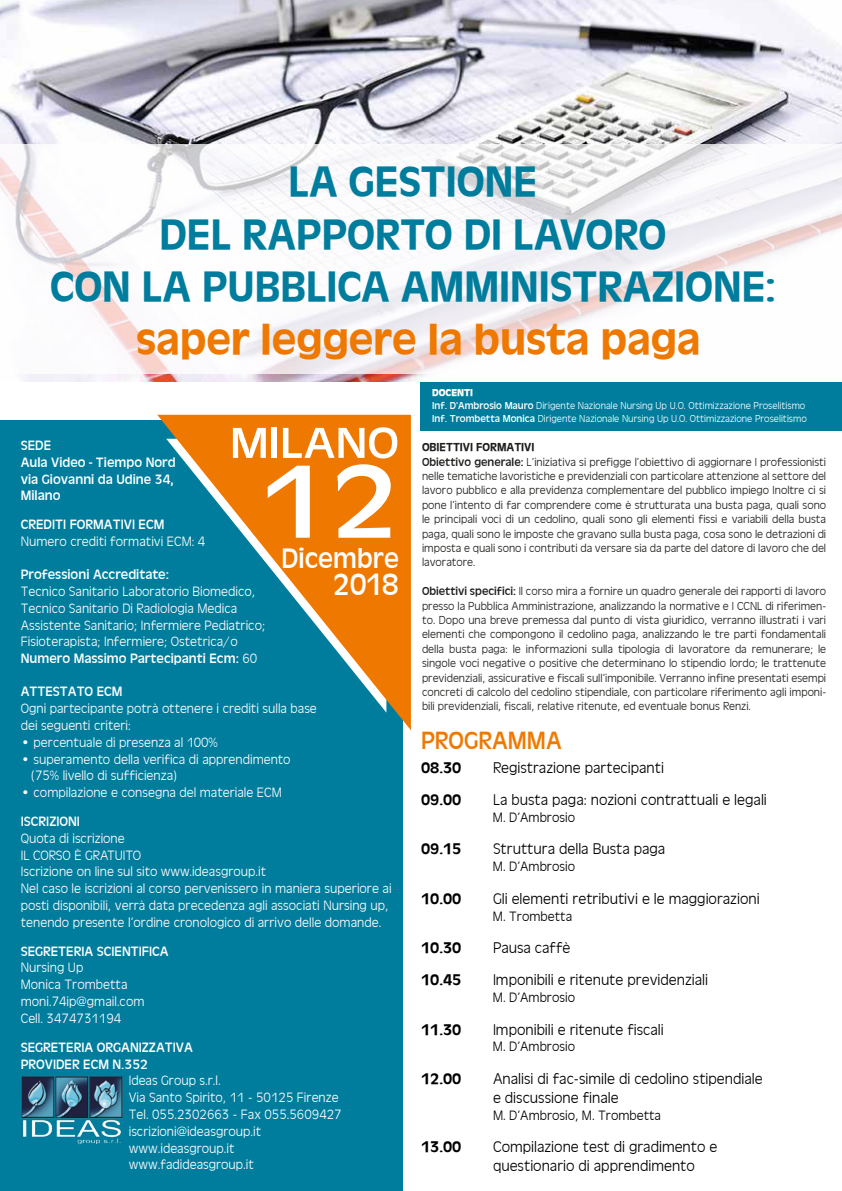
<style>
.page{position:relative;width:842px;height:1191px;background:#fff}
.page>*{position:absolute;margin:0;border:0;box-sizing:border-box;transform-origin:0 0}
.t1{font:108px "Antigoni";color:#fff;scale:1.15 1}
.t2{font:45px "Antigoni";color:#fff;scale:1.13 1}
.t3{font:44px/52.8px "Antigoni Med";color:#007d9d;text-align:center}
.t4{font:44px "Antigoni Med";color:#ef7900}
.t5{font:31.9px "Antigoni";color:#fff;scale:.96 1}
.t6{font:29.1px "Antigoni";color:#fff;scale:.96 1}
.t7{font:25.8px "Antigoni";color:#ef7900}
.t8{font:300 16px/19.2px "Antigoni";color:#000}
.t9{font:16px "Antigoni Med";color:#000}
.t10{font:300 14px/16.8px "Antigoni";color:#fff}
.t11{font:14px/16.8px "Antigoni";color:#fff}
.t12{font:300 14px "Antigoni";color:#000}
.t13{font:300 12px/14.4px "Antigoni";color:#1d1d1b;text-align:justify}
.t14{font:12px "Antigoni Med";color:#1d1d1b}
.t15{font:300 10.4px/12.5px "Antigoni";color:#fff}
.t16{font:700 10.4px "Antigoni Bd";color:#fff}
.s1{font-weight:400}
</style>
<div class="page">
<img style="left:0;top:0;width:842px;height:381px">
<div style="left:0;top:420px;width:402px;height:771px;background:#007d9d"></div>
<svg style="left:157px;top:415px;width:254px;height:315px"></svg>
<img style="left:21px;top:1076px;width:102px;height:69px">
<div style="left:421px;top:382px;width:421px;height:49px;background:#007d9d"></div>
<svg style="left:0;top:144px;width:842px;height:229px"></svg>
<h3 class="t3" style="left:50px;top:153px;width:727px">LA GESTIONE<br>DEL RAPPORTO DI LAVORO<br>CON LA PUBBLICA AMMINISTRAZIONE:</h3>
<h3 class="t4" style="left:136px;top:310px;width:566px">saper leggere la busta paga</h3>
<h2 class="t2" style="left:230px;top:413px;width:151px">MILANO</h2>
<p class="t11" style="left:21px;top:436px;width:156px">SEDE<br>Aula Video - Tiempo Nord via Giovanni da Udine 34,<br>Milano</p>
<h1 class="t1" style="left:261px;top:430px;width:122px">12</h1>
<h3 class="t6" style="left:282px;top:538px;width:124px">Dicembre</h3>
<h3 class="t5" style="left:333px;top:563px;width:70px">2018</h3>
<p class="t11" style="left:21px;top:515px;width:145px">CREDITI FORMATIVI ECM</p>
<p class="t10" style="left:21px;top:532px;width:186px">Numero crediti formativi ECM: 4</p>
<p class="t11" style="left:21px;top:565px;width:150px">Professioni Accreditate:</p>
<p class="t10" style="left:21px;top:582px;width:246px">Tecnico Sanitario Laboratorio Biomedico, Tecnico Sanitario Di Radiologia Medica Assistente Sanitario; Infermiere Pediatrico; Fisioterapista; Infermiere; Ostetrica/o <span class="s1">Numero Massimo Partecipanti Ecm:</span> 60</p>
<p class="t11" style="left:21px;top:682px;width:103px">ATTESTATO ECM</p>
<p class="t10" style="left:21px;top:699px;width:298px">Ogni partecipante potrà ottenere i crediti sulla base dei seguenti criteri:</p>
<p class="t10" style="left:21px;top:733px;width:199px">• percentuale di presenza al 100%</p>
<p class="t10" style="left:31px;top:750px;width:261px;text-indent:-10px">• superamento della verifica di apprendimento (75% livello di sufficienza)</p>
<p class="t10" style="left:21px;top:783px;width:263px">• compilazione e consegna del materiale ECM</p>
<p class="t11" style="left:21px;top:812px;width:61px">ISCRIZIONI</p>
<p class="t10" style="left:21px;top:829px;width:372px">Quota di iscrizione<br>IL CORSO È GRATUITO<br>Iscrizione on line sul sito www.ideasgroup.it<br>Nel caso le iscrizioni al corso pervenissero in maniera superiore ai posti disponibili, verrà data precedenza agli associati Nursing up, tenendo presente l’ordine cronologico di arrivo delle domande.</p>
<p class="t11" style="left:21px;top:942px;width:149px">SEGRETERIA SCIENTIFICA</p>
<p class="t10" style="left:21px;top:958px;width:125px">Nursing Up<br>Monica Trombetta moni.74ip@gmail.com<br>Cell. 3474731194</p>
<p class="t11" style="left:21px;top:1038px;width:174px">SEGRETERIA ORGANIZZATIVA<br>PROVIDER ECM N.352</p>
<p class="t10" style="left:129px;top:1071px;width:214px">Ideas Group s.r.l.<br>Via Santo Spirito, 11 - 50125 Firenze<br>Tel. 055.2302663 - Fax 055.5609427 iscrizioni@ideasgroup.it www.ideasgroup.it www.fadideasgroup.it</p>
<p class="t16" style="left:432px;top:386px;width:42px">DOCENTI</p>
<p class="t15" style="left:432px;top:399px;width:376px"><span class="s1">Inf. D’Ambrosio Mauro</span> Dirigente Nazionale Nursing Up U.O. Ottimizzazione Proselitismo<br><span class="s1">Inf. Trombetta Monica</span> Dirigente Nazionale Nursing Up U.O. Ottimizzazione Proselitismo</p>
<p class="t14" style="left:422px;top:439px;width:114px">OBIETTIVI FORMATIVI</p>
<p class="t13" style="left:422px;top:454px;width:406px"><span class="s1">Obiettivo generale:</span> L’iniziativa si prefigge l’obiettivo di aggiornare I professionisti nelle tematiche lavoristiche e previdenziali con particolare attenzione al settore del lavoro pubblico e alla previdenza complementare del pubblico impiego Inoltre ci si pone l’intento di far comprendere come è strutturata una busta paga, quali sono le principali voci di un cedolino, quali sono gli elementi fissi e variabili della busta paga, quali sono le imposte che gravano sulla busta paga, cosa sono le detrazioni di imposta e quali sono i contributi da versare sia da parte del datore di lavoro che del lavoratore.</p>
<p class="t13" style="left:422px;top:583px;width:406px"><span class="s1">Obiettivi specifici:</span> Il corso mira a fornire un quadro generale dei rapporti di lavoro presso la Pubblica Amministrazione, analizzando la normative e I CCNL di riferimen&shy;to. Dopo una breve premessa dal punto di vista giuridico, verranno illustrati i vari elementi che compongono il cedolino paga, analizzando le tre parti fondamentali della busta paga: le informazioni sulla tipologia di lavoratore da remunerare; le singole voci negative o positive che determinano lo stipendio lordo; le trattenute previdenziali, assicurative e fiscali sull’imponibile. Verranno infine presentati esempi concreti di calcolo del cedolino stipendiale, con particolare riferimento agli imponi&shy;bili previdenziali, fiscali, relative ritenute, ed eventuale bonus Renzi.</p>
<h3 class="t7" style="left:421px;top:723px;width:142px">PROGRAMMA</h3>
<h3 class="t9" style="left:421px;top:757px;width:42px">08.30</h3>
<h3 class="t8" style="left:493px;top:757px;width:173px">Registrazione partecipanti</h3>
<h3 class="t9" style="left:421px;top:789px;width:42px">09.00</h3>
<h3 class="t8" style="left:493px;top:789px;width:275px">La busta paga: nozioni contrattuali e legali</h3>
<p class="t12" style="left:493px;top:808px;width:84px">M. D’Ambrosio</p>
<h3 class="t9" style="left:421px;top:838px;width:42px">09.15</h3>
<h3 class="t8" style="left:493px;top:839px;width:174px">Struttura della Busta paga</h3>
<p class="t12" style="left:493px;top:857px;width:84px">M. D’Ambrosio</p>
<h3 class="t9" style="left:421px;top:887px;width:42px">10.00</h3>
<h3 class="t8" style="left:493px;top:888px;width:268px">Gli elementi retributivi e le maggiorazioni</h3>
<p class="t12" style="left:493px;top:906px;width:81px">M. Trombetta</p>
<h3 class="t9" style="left:421px;top:937px;width:42px">10.30</h3>
<h3 class="t8" style="left:493px;top:937px;width:79px">Pausa caffè</h3>
<h3 class="t9" style="left:421px;top:969px;width:42px">10.45</h3>
<h3 class="t8" style="left:493px;top:969px;width:217px">Imponibili e ritenute previdenziali</h3>
<p class="t12" style="left:493px;top:988px;width:84px">M. D’Ambrosio</p>
<h3 class="t9" style="left:421px;top:1018px;width:42px">11.30</h3>
<h3 class="t8" style="left:493px;top:1019px;width:172px">Imponibili e ritenute fiscali</h3>
<p class="t12" style="left:493px;top:1037px;width:84px">M. D’Ambrosio</p>
<h3 class="t9" style="left:421px;top:1067px;width:42px">12.00</h3>
<h3 class="t8" style="left:493px;top:1068px;width:271px">Analisi di fac-simile di cedolino stipendiale e discussione finale</h3>
<p class="t12" style="left:493px;top:1105px;width:170px">M. D’Ambrosio, M. Trombetta</p>
<h3 class="t9" style="left:421px;top:1136px;width:42px">13.00</h3>
<h3 class="t8" style="left:493px;top:1136px;width:226px">Compilazione test di gradimento e questionario di apprendimento</h3>
</div>
